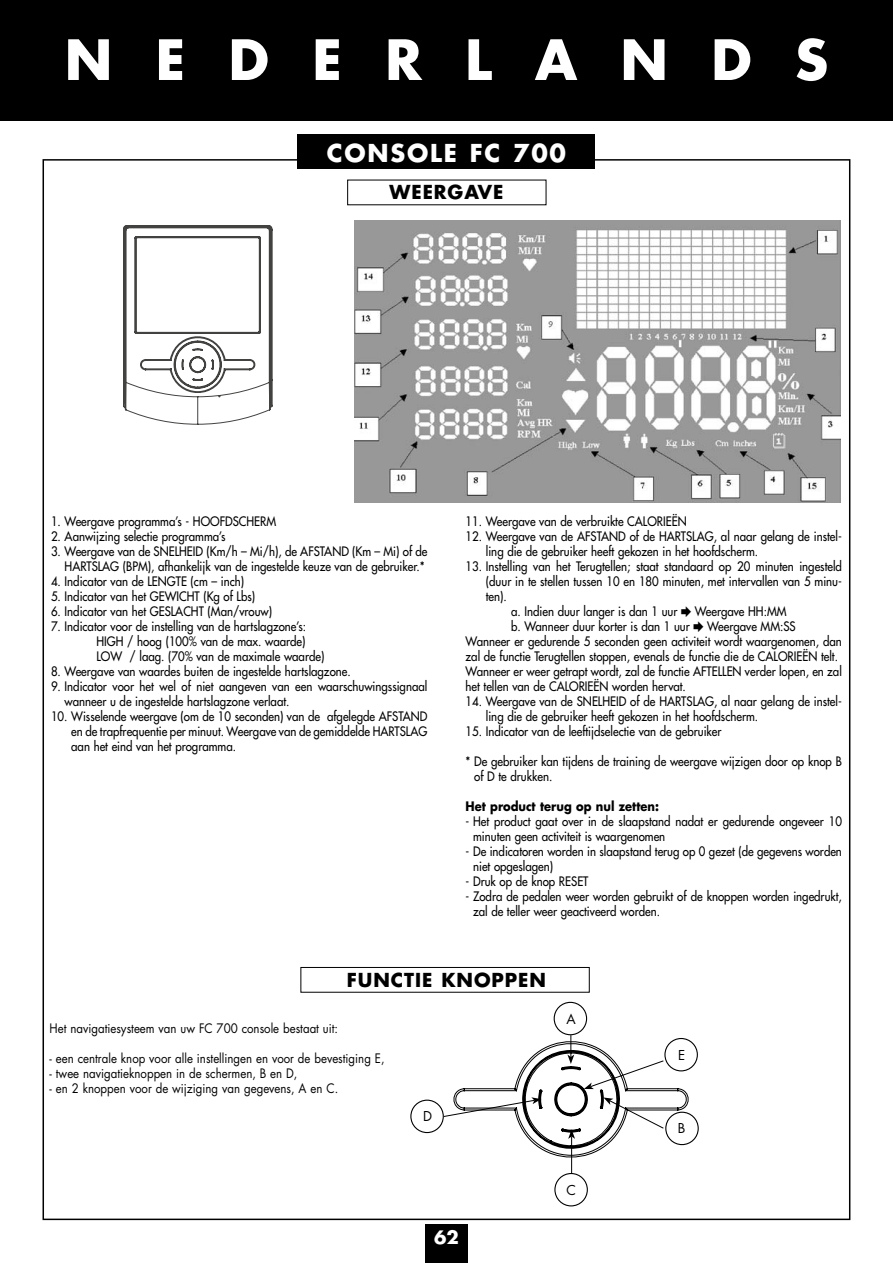
<style>
.page{position:relative;width:893px;height:1263px;background:#fff}
.page>*{position:absolute;margin:0;border:0;box-sizing:border-box;transform-origin:0 0}
.t1{font:700 54px "Futura Std";letter-spacing:.8em;color:#fff}
.t2{font:700 24px "Futura Std";letter-spacing:.075em;color:#fff}
.t3{font:700 18.75px "Futura Std";letter-spacing:.05em;color:#000}
.t4{font:700 18px "Futura Std";color:#fff}
.t5{font:13.2px "Futura Std";color:#000}
.t6{font:500 12.75px/15px "Futura Std";color:#000;scale:.9 1}
.t7{font:12.75px "Futura Std";color:#000;scale:.9 1}
.t8{font:700 12.75px "Futura Std";color:#000;scale:.9 1}
</style>
<div class="page">
<div style="left:425px;top:1225px;width:43px;height:38px;background:#000"></div>
<div style="left:0;top:0;width:893px;height:120px;background:#000"></div>
<div style="left:300px;top:967px;width:290px;height:25px;border:1px solid #000"></div>
<div style="left:298px;top:135px;width:297px;height:34px;background:#000"></div>
<div style="left:665px;top:1112px;width:34px;height:33px;border:1px solid #000;border-radius:50%"></div>
<div style="left:554px;top:1002px;width:33px;height:33px;border:1px solid #000;border-radius:50%"></div>
<div style="left:410px;top:1099px;width:34px;height:34px;border:1px solid #000;border-radius:50%"></div>
<hr style="left:571px;top:1136px;width:1px;height:37px;background:#000">
<div style="left:554px;top:1173px;width:34px;height:33px;border:1px solid #000;border-radius:50%"></div>
<svg style="left:443px;top:1035px;width:245px;height:122px"></svg>
<div style="left:664px;top:1038px;width:34px;height:33px;border:1px solid #000;border-radius:50%"></div>
<svg style="left:123px;top:225px;width:149px;height:199px"></svg>
<img style="left:354px;top:221px;width:486px;height:281px">
<p class="t1" style="left:65px;top:24px;width:765px">NEDERLANDS</p>
<p class="t2" style="left:327px;top:137px;width:241px">CONSOLE FC 700</p>
<p class="t3" style="left:390px;top:180px;width:115px">WEERGAVE</p>
<p class="t6" style="left:51px;top:514px;width:252px">1. Weergave programma’s - HOOFDSCHERM</p>
<p class="t6" style="left:51px;top:529px;width:196px">2. Aanwijzing selectie programma’s</p>
<p class="t6" style="left:51px;top:544px;width:420px;text-align:right">3. Weergave van de SNELHEID (Km/h – Mi/h), de AFSTAND (Km – Mi) of de<br>HARTSLAG (BPM), afhankelijk van de ingestelde keuze van de gebruiker.*</p>
<p class="t6" style="left:51px;top:574px;width:216px">4. Indicator van de LENGTE (cm – inch)</p>
<p class="t6" style="left:51px;top:589px;width:228px">5. Indicator van het GEWICHT (Kg of Lbs)</p>
<p class="t6" style="left:51px;top:604px;width:247px">6. Indicator van het GESLACHT (Man/vrouw)</p>
<p class="t6" style="left:97px;top:619px;width:255px;text-indent:-45px">7. Indicator voor de instelling van de hartslagzone’s:<br>HIGH / hoog (100% van de max. waarde)<br>LOW / laag. (70% van de maximale waarde)</p>
<p class="t6" style="left:51px;top:664px;width:335px">8. Weergave van waardes buiten de ingestelde hartslagzone.</p>
<p class="t6" style="left:65px;top:679px;width:404px;text-indent:-14px">9. Indicator voor het wel of niet aangeven van een waarschuwingssignaal wanneer u de ingestelde hartslagzone verlaat.</p>
<p class="t6" style="left:71px;top:709px;width:397px;text-align:justify;text-indent:-20px">10. Wisselende weergave (om de 10 seconden) van de afgelegde AFSTAND en de trapfrequentie per minuut. Weergave van de gemiddelde HARTSLAG aan het eind van het programma.</p>
<p class="t6" style="left:466px;top:514px;width:247px">11. Weergave van de verbruikte CALORIEËN</p>
<p class="t6" style="left:486px;top:529px;width:397px;text-indent:-20px">12. Weergave van de AFSTAND of de HARTSLAG, al naar gelang de instel&shy;ling die de gebruiker heeft gekozen in het hoofdscherm.</p>
<p class="t6" style="left:466px;top:559px;width:420px">13. Instelling van het Terugtellen; staat standaard op 20 minuten ingesteld</p>
<p class="t6" style="left:486px;top:574px;width:397px">(duur in te stellen tussen 10 en 180 minuten, met intervallen van 5 minu-</p>
<p class="t6" style="left:486px;top:589px;width:25px">ten).</p>
<p class="t6" style="left:511px;top:604px;width:186px">a. Indien duur langer is dan 1 uur</p>
<p class="t6" style="left:695px;top:604px;width:103px">Weergave HH:MM</p>
<p class="t6" style="left:511px;top:619px;width:200px">b. Wanneer duur korter is dan 1 uur</p>
<p class="t6" style="left:466px;top:619px;width:420px;text-indent:242px">Weergave MM:SS Wanneer er gedurende 5 seconden geen activiteit wordt waargenomen, dan zal de functie Terugtellen stoppen, evenals de functie die de CALORIEËN telt.<br>Wanneer er weer getrapt wordt, zal de functie AFTELLEN verder lopen, en zal het tellen van de CALORIEËN worden hervat.</p>
<p class="t6" style="left:486px;top:694px;width:397px;text-indent:-20px">14. Weergave van de SNELHEID of de HARTSLAG, al naar gelang de instel&shy;ling die de gebruiker heeft gekozen in het hoofdscherm.</p>
<p class="t6" style="left:466px;top:724px;width:286px">15. Indicator van de leeftijdselectie van de gebruiker</p>
<p class="t6" style="left:474px;top:754px;width:410px;text-indent:-9px">* De gebruiker kan tijdens de training de weergave wijzigen door op knop B of D te drukken.</p>
<p class="t8" style="left:466px;top:798px;width:216px">Het product terug op nul zetten:</p>
<p class="t6" style="left:473px;top:814px;width:411px;text-indent:-7px">- Het product gaat over in de slaapstand nadat er gedurende ongeveer 10 minuten geen activiteit is waargenomen</p>
<p class="t6" style="left:473px;top:844px;width:411px;text-indent:-7px">- De indicatoren worden in slaapstand terug op 0 gezet (de gegevens worden niet opgeslagen)</p>
<p class="t6" style="left:466px;top:874px;width:138px">- Druk op de knop RESET</p>
<p class="t6" style="left:473px;top:889px;width:411px;text-indent:-7px">- Zodra de pedalen weer worden gebruikt of de knoppen worden ingedrukt, zal de teller weer geactiveerd worden.</p>
<p class="t3" style="left:347px;top:967px;width:201px">FUNCTIE KNOPPEN</p>
<p class="t7" style="left:50px;top:1020px;width:322px">Het navigatiesysteem van uw FC 700 console bestaat uit:</p>
<p class="t7" style="left:50px;top:1050px;width:374px">- een centrale knop voor alle instellingen en voor de bevestiging E,</p>
<p class="t7" style="left:50px;top:1065px;width:277px">- twee navigatieknoppen in de schermen, B en D,</p>
<p class="t7" style="left:50px;top:1080px;width:322px">- en 2 knoppen voor de wijziging van gegevens, A en C.</p>
<p class="t5" style="left:423px;top:1108px;width:10px">D</p>
<p class="t5" style="left:566px;top:1010px;width:11px">A</p>
<p class="t4" style="left:434px;top:1225px;width:26px">62</p>
<p class="t5" style="left:566px;top:1181px;width:11px">C</p>
<p class="t5" style="left:678px;top:1046px;width:9px">E</p>
<p class="t5" style="left:678px;top:1120px;width:9px">B</p>
</div>
